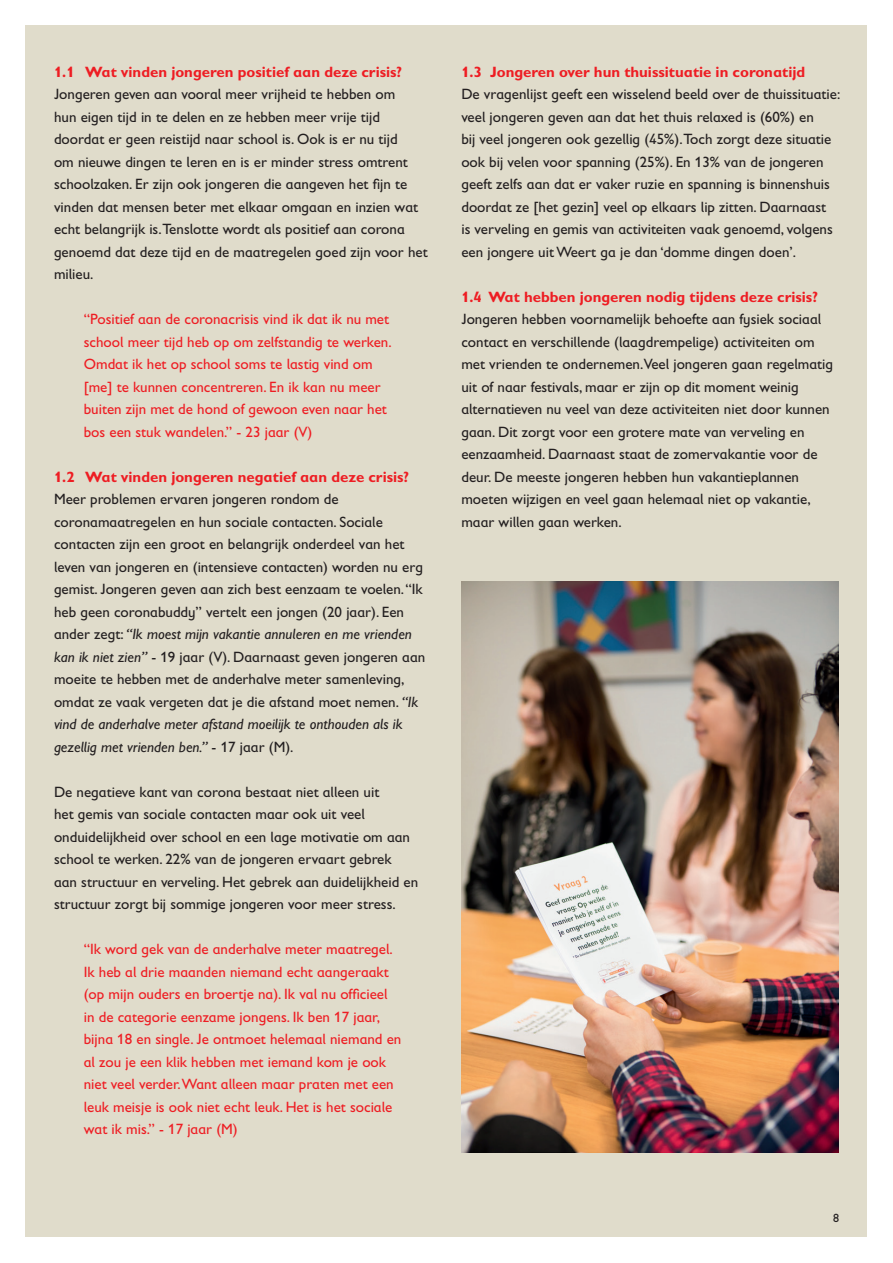
<style>
.page{position:relative;width:893px;height:1263px;background:#fff}
.page>*{position:absolute;margin:0;border:0;box-sizing:border-box;transform-origin:0 0}
.t1{font:15px/22.5px "Gill Sans Infant Std";color:#231f20}
.t2{font:15px/22.5px "Gill Sans Infant Std";color:#ee1d23}
.t3{font:700 15px "Gill Sans Infant Std";color:#ee1d23}
.t4{font:12px "Gill Sans Infant Std";color:#231f20}
.s1{font-style:italic}
</style>
<div class="page">
<div style="left:26px;top:26px;width:841px;height:1211px;background:#e0dccb"></div>
<img style="left:461px;top:582px;width:378px;height:570px">
<p class="t3" style="left:54px;top:63px;width:350px">1.1 Wat vinden jongeren positief aan deze crisis?</p>
<p class="t1" style="left:54px;top:83px;width:375px">Jongeren geven aan vooral meer vrijheid te hebben om<br>hun eigen tijd in te delen en ze hebben meer vrije tijd doordat er geen reistijd naar school is. Ook is er nu tijd<br>om nieuwe dingen te leren en is er minder stress omtrent schoolzaken. Er zijn ook jongeren die aangeven het fijn te vinden dat mensen beter met elkaar omgaan en inzien wat echt belangrijk is.Tenslotte wordt als positief aan corona genoemd dat deze tijd en de maatregelen goed zijn voor het milieu.</p>
<p class="t2" style="left:84px;top:308px;width:309px">“Positief aan de coronacrisis vind ik dat ik nu met school meer tijd heb op om zelfstandig te werken.<br>Omdat ik het op school soms te lastig vind om [me] te kunnen concentreren. En ik kan nu meer buiten zijn met de hond of gewoon even naar het bos een stuk wandelen.” - 23 jaar (V)</p>
<p class="t3" style="left:54px;top:468px;width:357px">1.2 Wat vinden jongeren negatief aan deze crisis?</p>
<p class="t1" style="left:54px;top:488px;width:373px">Meer problemen ervaren jongeren rondom de coronamaatregelen en hun sociale contacten. Sociale contacten zijn een groot en belangrijk onderdeel van het leven van jongeren en (intensieve contacten) worden nu erg gemist. Jongeren geven aan zich best eenzaam te voelen. “Ik heb geen coronabuddy” vertelt een jongen (20 jaar). Een ander zegt: <span class="s1">“Ik moest mijn vakantie annuleren en me vrienden kan ik niet zien”</span> - 19 jaar (V). Daarnaast geven jongeren aan moeite te hebben met de anderhalve meter samenleving, omdat ze vaak vergeten dat je die afstand moet nemen. <span class="s1">“Ik vind de anderhalve meter afstand moeilijk te onthouden als ik gezellig met vrienden ben.”</span> - 17 jaar (M).</p>
<p class="t1" style="left:54px;top:780px;width:366px">De negatieve kant van corona bestaat niet alleen uit<br>het gemis van sociale contacten maar ook uit veel onduidelijkheid over school en een lage motivatie om aan school te werken. 22% van de jongeren ervaart gebrek aan structuur en verveling. Het gebrek aan duidelijkheid en structuur zorgt bij sommige jongeren voor meer stress.</p>
<p class="t2" style="left:84px;top:938px;width:319px">“Ik word gek van de anderhalve meter maatregel.<br>Ik heb al drie maanden niemand echt aangeraakt (op mijn ouders en broertje na). Ik val nu officieel in de categorie eenzame jongens. Ik ben 17 jaar, bijna 18 en single. Je ontmoet helemaal niemand en al zou je een klik hebben met iemand kom je ook niet veel verder.Want alleen maar praten met een leuk meisje is ook niet echt leuk. Het is het sociale wat ik mis.” - 17 jaar (M)</p>
<p class="t3" style="left:461px;top:63px;width:345px">1.3 Jongeren over hun thuissituatie in coronatijd</p>
<p class="t1" style="left:461px;top:83px;width:380px">De vragenlijst geeft een wisselend beeld over de thuissituatie: veel jongeren geven aan dat het thuis relaxed is (60%) en<br>bij veel jongeren ook gezellig (45%).Toch zorgt deze situatie ook bij velen voor spanning (25%). En 13% van de jongeren geeft zelfs aan dat er vaker ruzie en spanning is binnenshuis doordat ze [het gezin] veel op elkaars lip zitten. Daarnaast<br>is verveling en gemis van activiteiten vaak genoemd, volgens een jongere uit Weert ga je dan ‘domme dingen doen’.</p>
<p class="t3" style="left:461px;top:288px;width:358px">1.4 Wat hebben jongeren nodig tijdens deze crisis?</p>
<p class="t1" style="left:461px;top:308px;width:373px">Jongeren hebben voornamelijk behoefte aan fysiek sociaal contact en verschillende (laagdrempelige) activiteiten om met vrienden te ondernemen.Veel jongeren gaan regelmatig uit of naar festivals, maar er zijn op dit moment weinig alternatieven nu veel van deze activiteiten niet door kunnen gaan. Dit zorgt voor een grotere mate van verveling en eenzaamheid. Daarnaast staat de zomervakantie voor de deur. De meeste jongeren hebben hun vakantieplannen moeten wijzigen en veel gaan helemaal niet op vakantie, maar willen gaan werken.</p>
<p class="t4" style="left:833px;top:1211px;width:7px">8</p>
</div>
